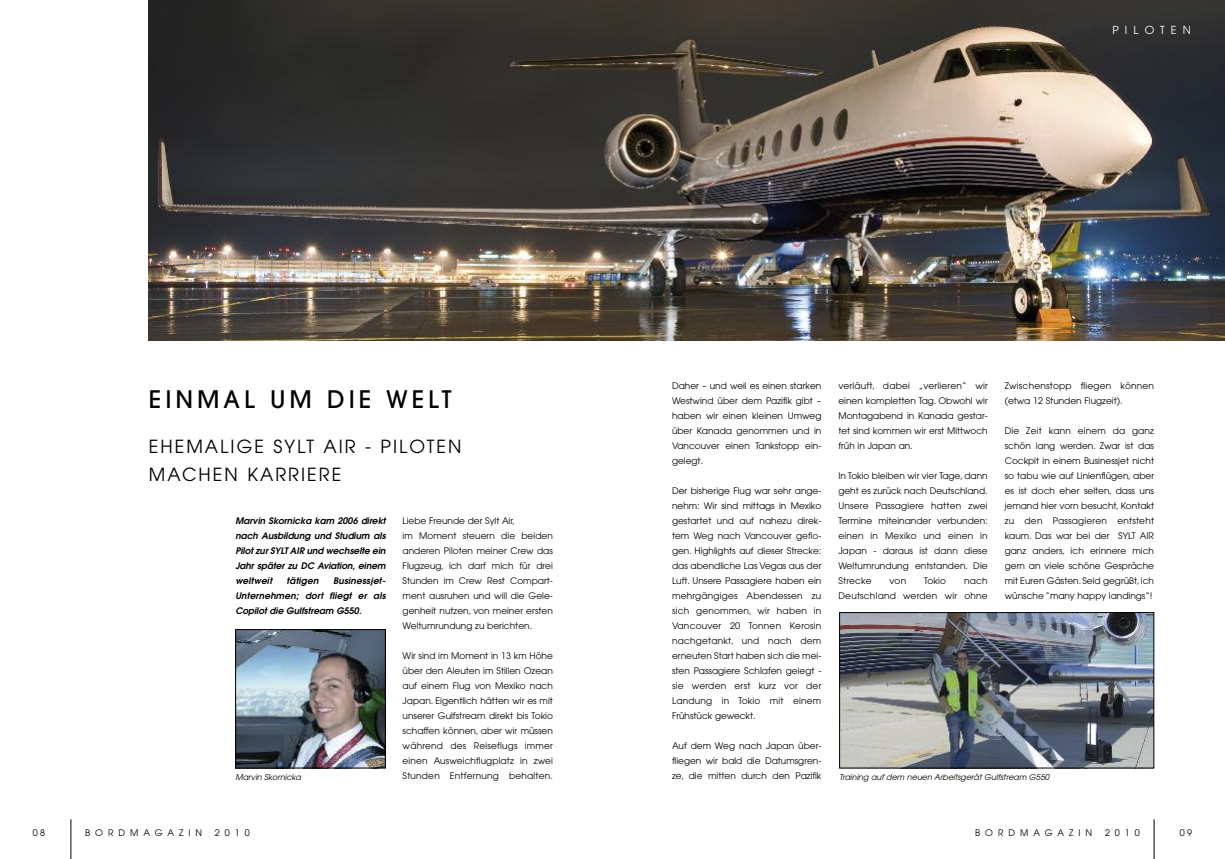
<style>
.page{position:relative;width:1225px;height:859px;background:#fff}
.page>*{position:absolute;margin:0;border:0;box-sizing:border-box;transform-origin:0 0}
.t1{font:500 24px "Avant Garde";letter-spacing:.165em;color:#000}
.t2{font:18px/28px "Avant Garde";letter-spacing:.11em;color:#000}
.t3{font:11px "Avant Garde";letter-spacing:.555em;color:#fff}
.t4{font:9px/15px "Avant Garde";color:#000;text-align:justify}
.t5{font:italic 600 9px/15px "Avant Garde";color:#000;text-align:justify}
.t6{font:9px/15px "Avant Garde";letter-spacing:.02em;color:#000;text-align:right}
.t7{font:italic 600 9px/15px "Avant Garde";letter-spacing:.02em;color:#000}
.t8{font:9px "Avant Garde";letter-spacing:.555em;color:#000}
.t9{font:italic 8px "Avant Garde";color:#000}
</style>
<div class="page">
<img style="left:149px;top:0;width:1076px;height:340px">
<hr style="left:71px;top:819px;width:1px;height:40px;background:#000">
<hr style="left:1153px;top:819px;width:1px;height:40px;background:#000">
<img style="left:237px;top:631px;width:147px;height:135px">
<div style="left:235px;top:629px;width:151px;height:139px;border:1px solid #000"></div>
<img style="left:841px;top:614px;width:311px;height:152px">
<div style="left:839px;top:612px;width:315px;height:156px;border:1px solid #000"></div>
<p class="t3" style="left:1112px;top:26px;width:80px">PILOTEN</p>
<p class="t4" style="left:838px;top:379px;width:151px">verläuft, dabei „verlieren“ wir einen kompletten Tag. Obwohl wir Montagabend in Kanada gestar&shy;tet sind kommen wir erst Mittwoch früh in Japan an.</p>
<p class="t4" style="left:838px;top:469px;width:151px">In Tokio bleiben wir vier Tage, dann geht es zurück nach Deutschland.<br>Unsere Passagiere hatten zwei Termine miteinander verbunden: einen in Mexiko und einen in Japan - daraus ist dann diese Weltumrundung entstanden. Die Strecke</p>
<p class="t6" style="left:1004px;top:379px;width:151px;text-align:left">Zwischenstopp fliegen können (etwa 12 Stunden Flugzeit).</p>
<p class="t4" style="left:1004px;top:424px;width:151px">Die Zeit kann einem da ganz schön lang werden. Zwar ist das Cockpit in einem Businessjet nicht so tabu wie auf Linienflügen, aber es ist doch eher selten, dass uns jemand hier vorn besucht, Kontakt zu den Passagieren entsteht kaum. Das war bei der SYLT AIR ganz anders, ich erinnere mich gern an viele schöne Gespräche mit Euren Gästen. Seid gegrüßt, ich wünsche “many happy landings“!</p>
<p class="t4" style="left:672px;top:379px;width:151px">Daher – und weil es einen starken Westwind über dem Pazifik gibt – haben wir einen kleinen Umweg über Kanada genommen und in Vancouver einen Tankstopp ein&shy;gelegt.</p>
<p class="t4" style="left:672px;top:484px;width:151px">Der bisherige Flug war sehr ange&shy;nehm: Wir sind mittags in Mexiko gestartet und auf nahezu direk&shy;tem Weg nach Vancouver geflo&shy;gen. Highlights auf dieser Strecke: das abendliche Las Vegas aus der Luft. Unsere Passagiere haben ein mehrgängiges Abendessen zu sich genommen, wir haben in Vancouver 20 Tonnen Kerosin nachgetankt, und nach dem erneuten Start haben sich die mei&shy;sten Passagiere Schlafen gelegt - sie werden erst kurz vor der Landung in Tokio mit einem Frühstück geweckt.</p>
<p class="t4" style="left:672px;top:739px;width:151px">Auf dem Weg nach Japan über&shy;fliegen wir bald die Datumsgren&shy;ze, die mitten durch den Pazifik</p>
<h1 class="t1" style="left:149px;top:390px;width:304px">EINMAL UM DIE WELT</h1>
<h2 class="t2" style="left:149px;top:434px;width:314px">EHEMALIGE SYLT AIR - PILOTEN<br>MACHEN KARRIERE</h2>
<p class="t5" style="left:235px;top:514px;width:152px">Marvin Skornicka kam 2006 direkt nach Ausbildung und Studium als Pilot zur SYLT AIR und wechselte ein Jahr später zu DC Aviation, einem weltweit</p>
<p class="t4" style="left:403px;top:514px;width:152px;text-align:left">Liebe Freunde der Sylt Air,<br>im Moment steuern die beiden anderen Piloten meiner Crew das<br>Flugzeug, ich darf mich für drei<br>Stunden im Crew Rest Compart&shy;ment ausruhen und will die Gele&shy;genheit nutzen, von meiner ersten<br>Weltumrundung zu berichten.</p>
<p class="t4" style="left:403px;top:649px;width:152px">Wir sind im Moment in 13 km Höhe über den Aleuten im Stillen Ozean auf einem Flug von Mexiko nach Japan. Eigentlich hätten wir es mit unserer Gulfstream direkt bis Tokio schaffen können, aber wir müssen während des Reiseflugs immer einen Ausweichflugplatz in zwei Stunden Entfernung behalten.</p>
<p class="t7" style="left:287px;top:574px;width:33px">tätigen</p>
<p class="t7" style="left:235px;top:574px;width:152px;text-indent:98px">Businessjet-<br>Unternehmen; dort fliegt er als<br>Copilot die Gulfstream G550.</p>
<p class="t6" style="left:838px;top:574px;width:151px">nach<br>Deutschland werden wir ohne</p>
<p class="t4" style="left:889px;top:574px;width:18px">von</p>
<p class="t4" style="left:924px;top:574px;width:24px">Tokio</p>
<p class="t9" style="left:235px;top:774px;width:67px">Marvin Skornicka</p>
<p class="t9" style="left:839px;top:774px;width:211px">Training auf dem neuen Arbeitsgerät Gulfstream G550</p>
<p class="t4" style="left:33px;top:826px;width:14px">0 8</p>
<p class="t8" style="left:85px;top:829px;width:119px">BORDMAGAZIN</p>
<p class="t4" style="left:215px;top:826px;width:36px">2010</p>
<p class="t8" style="left:975px;top:829px;width:119px">BORDMAGAZIN</p>
<p class="t4" style="left:1105px;top:826px;width:36px">2010</p>
<p class="t4" style="left:1179px;top:826px;width:14px">0 9</p>
</div>
